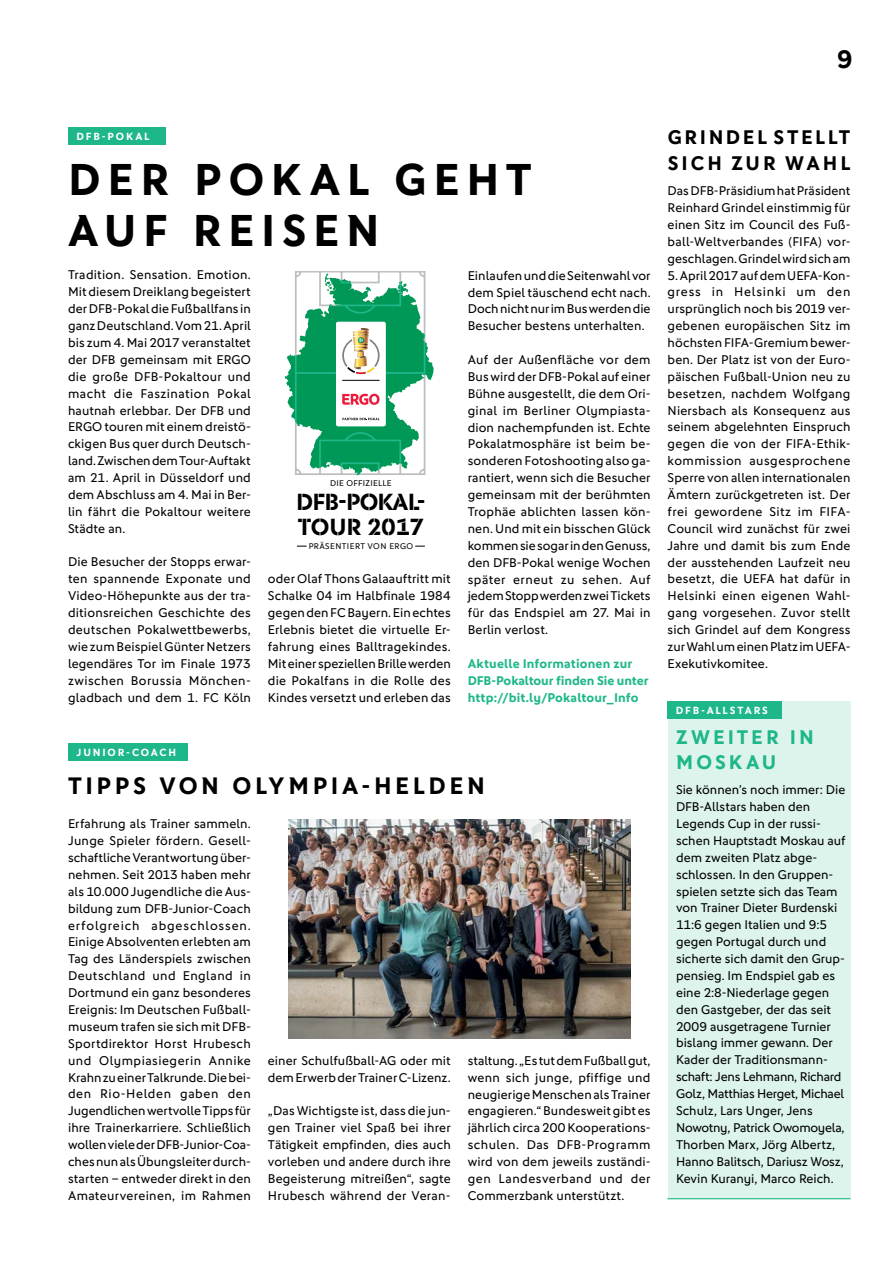
<style>
.page{position:relative;width:893px;height:1263px;background:#fff}
.page>*{position:absolute;margin:0;border:0;box-sizing:border-box;transform-origin:0 0}
.t1{font:700 45px/50.7px "DFB Sans";letter-spacing:.15em;color:#000}
.t2{font:700 25.5px "DFB Sans";color:#000}
.t3{font:700 24px "DFB Sans";letter-spacing:.15em;color:#000}
.t4{font:23.7px/24.5px "DFB Stencil Ofc";letter-spacing:-.03em;color:#000}
.t5{font:700 19.8px/25.3px "DFB Sans";letter-spacing:.135em;color:#000}
.t6{font:700 19.8px/25.3px "DFB Sans";letter-spacing:.15em;color:#1eb78a}
.t7{font:12.75px/17px "DFB Sans";letter-spacing:.005em;color:#000;text-align:justify}
.t8{font:700 12.75px/17px "DFB Sans";letter-spacing:.005em;color:#1eb78a}
.t9{font:700 10.5px "DFB Sans";letter-spacing:.175em;color:#fff}
.t10{font:8.4px "DFB Sans Ofc";letter-spacing:.035em;color:#000}
</style>
<div class="page">
<div style="left:68px;top:127px;width:98px;height:17px;background:#1eb78a"></div>
<hr style="left:667px;top:1198px;width:183px;height:1px;background:#1eb78a">
<div style="left:668px;top:701px;width:182px;height:498px;background:#ddf4ed"></div>
<div style="left:68px;top:743px;width:119px;height:18px;background:#1eb78a"></div>
<div style="left:667px;top:701px;width:115px;height:17px;background:#1eb78a"></div>
<svg style="left:285px;top:271px;width:149px;height:205px"></svg>
<img style="left:288px;top:819px;width:342px;height:219px">
<h2 class="t2" style="left:837px;top:44px;width:17px">9</h2>
<p class="t9" style="left:77px;top:130px;width:74px">DFB-POKAL</p>
<h3 class="t5" style="left:668px;top:125px;width:184px">GRINDEL STELLT<br>SICH ZUR WAHL</h3>
<p class="t7" style="left:668px;top:182px;width:184px">Das DFB-Präsidium hat Präsident Reinhard Grindel einstimmig für einen Sitz im Council des Fuß&shy;ball-Weltverbandes (FIFA) vor&shy;geschlagen. Grindel wird sich am</p>
<p class="t7" style="left:668px;top:267px;width:184px">5. April 2017 auf dem UEFA-Kon&shy;gress in Helsinki um den ursprünglich noch bis 2019 ver&shy;gebenen europäischen Sitz im höchsten FIFA-Gremium bewer&shy;ben. Der Platz ist von der Euro&shy;päischen Fußball-Union neu zu besetzen, nachdem Wolfgang Niersbach als Konsequenz aus seinem abgelehnten Einspruch gegen die von der FIFA-Ethik&shy;kommission ausgesprochene Sperre von allen internationalen Ämtern zurückgetreten ist. Der frei gewordene Sitz im FIFA-Council wird zunächst für zwei Jahre und damit bis zum Ende der ausstehenden Laufzeit neu besetzt, die UEFA hat dafür in Helsinki einen eigenen Wahl&shy;gang vorgesehen. Zuvor stellt sich Grindel auf dem Kongress zur Wahl um einen Platz im UEFA-Exekutivkomitee.</p>
<h1 class="t1" style="left:68px;top:154px;width:465px">DER POKAL GEHT<br>AUF REISEN</h1>
<p class="t7" style="left:68px;top:266px;width:184px">Tradition. Sensation. Emotion.<br>Mit diesem Dreiklang begeistert der DFB-Pokal die Fußballfans in ganz Deutschland. Vom 21. April bis zum 4. Mai 2017 veranstaltet der DFB gemeinsam mit ERGO die große DFB-Pokaltour und macht die Faszination Pokal hautnah erlebbar. Der DFB und ERGO touren mit einem dreistö&shy;ckigen Bus quer durch Deutsch&shy;land. Zwischen dem Tour-Auftakt am 21. April in Düsseldorf und dem Abschluss am 4. Mai in Ber&shy;lin fährt die Pokaltour weitere Städte an.</p>
<p class="t7" style="left:68px;top:553px;width:184px">Die Besucher der Stopps erwar&shy;ten spannende Exponate und Video-Höhepunkte aus der tra&shy;ditionsreichen Geschichte des deutschen Pokalwettbewerbs, wie zum Beispiel Günter Netzers legendäres Tor im Finale 1973 zwischen Borussia Mönchen&shy;gladbach und dem 1. FC Köln</p>
<p class="t7" style="left:468px;top:267px;width:184px">Einlaufen und die Seitenwahl vor dem Spiel täuschend echt nach.<br>Doch nicht nur im Bus werden die Besucher bestens unterhalten.</p>
<p class="t7" style="left:468px;top:351px;width:184px">Auf der Außenfläche vor dem Bus wird der DFB-Pokal auf einer Bühne ausgestellt, die dem Ori&shy;ginal im Berliner Olympiasta&shy;dion nachempfunden ist. Echte Pokalatmosphäre ist beim be&shy;sonderen Fotoshooting also ga&shy;rantiert, wenn sich die Besucher gemeinsam mit der berühmten Trophäe ablichten lassen kön&shy;nen. Und mit ein bisschen Glück kommen sie sogar in den Genuss, den DFB-Pokal wenige Wochen später erneut zu sehen. Auf jedem Stopp werden zwei Tickets für das Endspiel am 27. Mai in Berlin verlost.</p>
<p class="t8" style="left:468px;top:655px;width:182px">Aktuelle Informationen zur<br>DFB-Pokaltour finden Sie unter http://bit.ly/Pokaltour_Info</p>
<p class="t10" style="left:330px;top:478px;width:63px">DIE OFFIZIELLE</p>
<h3 class="t4" style="left:296px;top:489px;width:131px">DFB-POKAL-<br>TOUR 2017</h3>
<p class="t10" style="left:309px;top:541px;width:106px">PRÄSENTIERT VON ERGO</p>
<p class="t7" style="left:268px;top:570px;width:184px">oder Olaf Thons Galaauftritt mit Schalke 04 im Halbfinale 1984 gegen den FC Bayern. Ein echtes Erlebnis bietet die virtuelle Er&shy;fahrung eines Balltragekindes.<br>Mit einer speziellen Brille werden die Pokalfans in die Rolle des Kindes versetzt und erleben das</p>
<p class="t9" style="left:676px;top:704px;width:94px">DFB-ALLSTARS</p>
<p class="t9" style="left:77px;top:746px;width:101px">JUNIOR-COACH</p>
<h3 class="t3" style="left:68px;top:771px;width:418px">TIPPS VON OLYMPIA-HELDEN</h3>
<p class="t7" style="left:68px;top:815px;width:184px">Erfahrung als Trainer sammeln.<br>Junge Spieler fördern. Gesell&shy;schaftliche Verantwortung über&shy;nehmen. Seit 2013 haben mehr als 10.000 Jugendliche die Aus&shy;bildung zum DFB-Junior-Coach erfolgreich abgeschlossen.<br>Einige Absolventen erlebten am Tag des Länderspiels zwischen Deutschland und England in Dortmund ein ganz besonderes Ereignis: Im Deutschen Fußball&shy;museum trafen sie sich mit DFB-Sportdirektor Horst Hrubesch und Olympiasiegerin Annike Krahn zu einer Talkrunde. Die bei&shy;den Rio-Helden gaben den Jugendlichen wertvolle Tipps für ihre Trainerkarriere. Schließlich wollen viele der DFB-Junior-Coa&shy;ches nun als Übungsleiter durch&shy;starten – entweder direkt in den Amateurvereinen, im Rahmen</p>
<p class="t7" style="left:268px;top:1052px;width:184px">einer Schulfußball-AG oder mit dem Erwerb der Trainer C-Lizenz.</p>
<p class="t7" style="left:268px;top:1102px;width:184px">„Das Wichtigste ist, dass die jun&shy;gen Trainer viel Spaß bei ihrer Tätigkeit empfinden, dies auch vorleben und andere durch ihre Begeisterung mitreißen“, sagte Hrubesch während der Veran-</p>
<p class="t7" style="left:468px;top:1052px;width:184px">staltung. „Es tut dem Fußball gut, wenn sich junge, pfiffige und neugierige Menschen als Trainer engagieren.“ Bundesweit gibt es jährlich circa 200 Kooperations&shy;schulen. Das DFB-Programm wird von dem jeweils zuständi&shy;gen Landesverband und der Commerzbank unterstützt.</p>
<h3 class="t6" style="left:676px;top:724px;width:139px">ZWEITER IN<br>MOSKAU</h3>
<p class="t7" style="left:676px;top:781px;width:171px;text-align:left">Sie können’s noch immer: Die<br>DFB-Allstars haben den<br>Legends Cup in der russi&shy;schen Hauptstadt Moskau auf dem zweiten Platz abge&shy;schlossen. In den Gruppen&shy;spielen setzte sich das Team von Trainer Dieter Burdenski<br>11:6 gegen Italien und 9:5 gegen Portugal durch und sicherte sich damit den Grup&shy;pensieg. Im Endspiel gab es eine 2:8-Niederlage gegen den Gastgeber, der das seit<br>2009 ausgetragene Turnier bislang immer gewann. Der<br>Kader der Traditionsmann&shy;schaft: Jens Lehmann, Richard<br>Golz, Matthias Herget, Michael<br>Schulz, Lars Unger, Jens<br>Nowotny, Patrick Owomoyela,<br>Thorben Marx, Jörg Albertz,<br>Hanno Balitsch, Dariusz Wosz,<br>Kevin Kuranyi, Marco Reich.</p>
</div>
